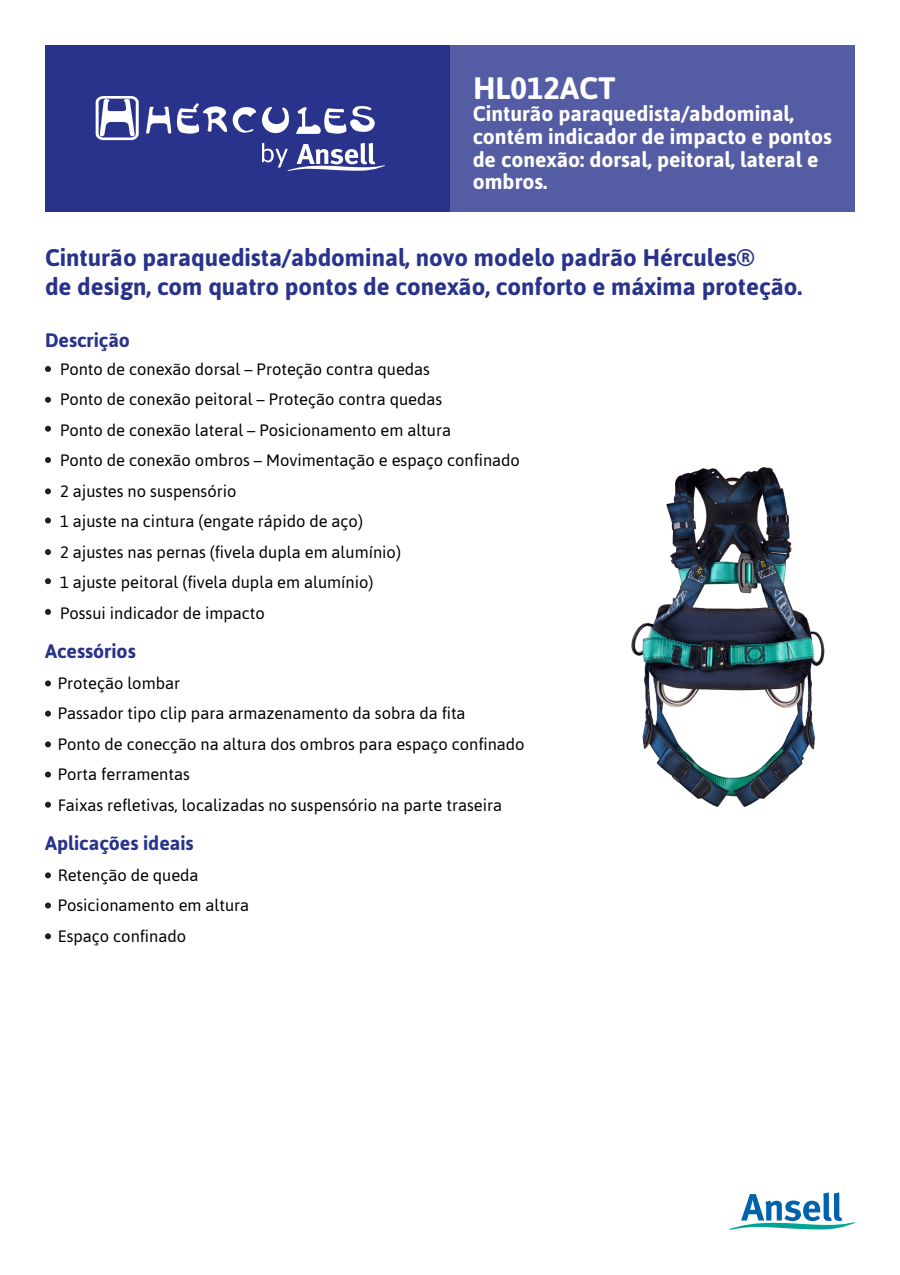
<style>
.page{position:relative;width:900px;height:1275px;background:#fff}
.page>*{position:absolute;margin:0;border:0;box-sizing:border-box;transform-origin:0 0}
.t1{font:700 31.05px "Asap";color:#fff}
.t2{font:700 24px "Asap";color:#29338c}
.t3{font:700 21.15px "Asap";color:#fff}
.t4{font:700 19.5px "Asap";color:#29338c}
.t5{font:16.5px "Asap";color:#000}
</style>
<div class="page">
<div style="left:45px;top:45px;width:405px;height:167px;background:#29338c"></div>
<div style="left:450px;top:45px;width:405px;height:167px;background:#545ca3"></div>
<svg style="left:96px;top:96px;width:43px;height:44px"></svg>
<svg style="left:146px;top:107px;width:25px;height:27px"></svg>
<svg style="left:177px;top:103px;width:50px;height:31px"></svg>
<svg style="left:233px;top:107px;width:23px;height:26px"></svg>
<svg style="left:262px;top:107px;width:27px;height:26px"></svg>
<svg style="left:296px;top:106px;width:79px;height:28px"></svg>
<svg style="left:262px;top:143px;width:123px;height:28px"></svg>
<svg style="left:45px;top:366px;width:6px;height:6px"></svg>
<svg style="left:45px;top:488px;width:6px;height:6px"></svg>
<svg style="left:45px;top:549px;width:6px;height:6px"></svg>
<svg style="left:45px;top:397px;width:6px;height:6px"></svg>
<svg style="left:45px;top:426px;width:6px;height:6px"></svg>
<svg style="left:45px;top:518px;width:6px;height:6px"></svg>
<svg style="left:45px;top:578px;width:6px;height:6px"></svg>
<svg style="left:45px;top:609px;width:6px;height:6px"></svg>
<svg style="left:45px;top:872px;width:6px;height:6px"></svg>
<svg style="left:45px;top:680px;width:6px;height:6px"></svg>
<svg style="left:45px;top:933px;width:6px;height:6px"></svg>
<svg style="left:45px;top:741px;width:6px;height:6px"></svg>
<svg style="left:45px;top:457px;width:6px;height:6px"></svg>
<svg style="left:45px;top:903px;width:6px;height:6px"></svg>
<svg style="left:45px;top:711px;width:6px;height:6px"></svg>
<svg style="left:45px;top:772px;width:6px;height:6px"></svg>
<svg style="left:45px;top:802px;width:6px;height:6px"></svg>
<svg style="left:729px;top:1192px;width:126px;height:38px"></svg>
<img style="left:631px;top:467px;width:194px;height:340px">
<p class="t1" style="left:473px;top:67px;width:144px">HL012ACT</p>
<p class="t3" style="left:473px;top:100px;width:323px">Cinturão paraquedista/abdominal,</p>
<p class="t3" style="left:473px;top:122px;width:361px">contém indicador de impacto e pontos</p>
<p class="t3" style="left:473px;top:145px;width:347px">de conexão: dorsal, peitoral, lateral e</p>
<p class="t3" style="left:473px;top:167px;width:76px">ombros.</p>
<p class="t2" style="left:45px;top:241px;width:711px">Cinturão paraquedista/abdominal, novo modelo padrão Hércules®</p>
<p class="t2" style="left:45px;top:270px;width:759px">de design, com quatro pontos de conexão, conforto e máxima proteção.</p>
<p class="t4" style="left:45px;top:327px;width:87px">Descrição</p>
<p class="t5" style="left:60px;top:358px;width:372px">Ponto de conexão dorsal – Proteção contra quedas</p>
<p class="t5" style="left:60px;top:389px;width:384px">Ponto de conexão peitoral – Proteção contra quedas</p>
<p class="t5" style="left:60px;top:419px;width:393px">Ponto de conexão lateral – Posicionamento em altura</p>
<p class="t5" style="left:60px;top:450px;width:461px">Ponto de conexão ombros – Movimentação e espaço confinado</p>
<p class="t5" style="left:60px;top:480px;width:178px">2 ajustes no suspensório</p>
<p class="t5" style="left:60px;top:511px;width:304px">1 ajuste na cintura (engate rápido de aço)</p>
<p class="t5" style="left:60px;top:541px;width:342px">2 ajustes nas pernas (fivela dupla em alumínio)</p>
<p class="t5" style="left:60px;top:572px;width:315px">1 ajuste peitoral (fivela dupla em alumínio)</p>
<p class="t5" style="left:60px;top:602px;width:206px">Possui indicador de impacto</p>
<p class="t4" style="left:45px;top:638px;width:92px">Acessórios</p>
<p class="t5" style="left:58px;top:672px;width:124px">Proteção lombar</p>
<p class="t5" style="left:58px;top:703px;width:409px">Passador tipo clip para armazenamento da sobra da fita</p>
<p class="t5" style="left:58px;top:733px;width:468px">Ponto de conecção na altura dos ombros para espaço confinado</p>
<p class="t5" style="left:58px;top:764px;width:134px">Porta ferramentas</p>
<p class="t5" style="left:58px;top:794px;width:446px">Faixas refletivas, localizadas no suspensório na parte traseira</p>
<p class="t4" style="left:45px;top:830px;width:150px">Aplicações ideais</p>
<p class="t5" style="left:58px;top:864px;width:142px">Retenção de queda</p>
<p class="t5" style="left:58px;top:895px;width:193px">Posicionamento em altura</p>
<p class="t5" style="left:58px;top:925px;width:130px">Espaço confinado</p>
</div>
